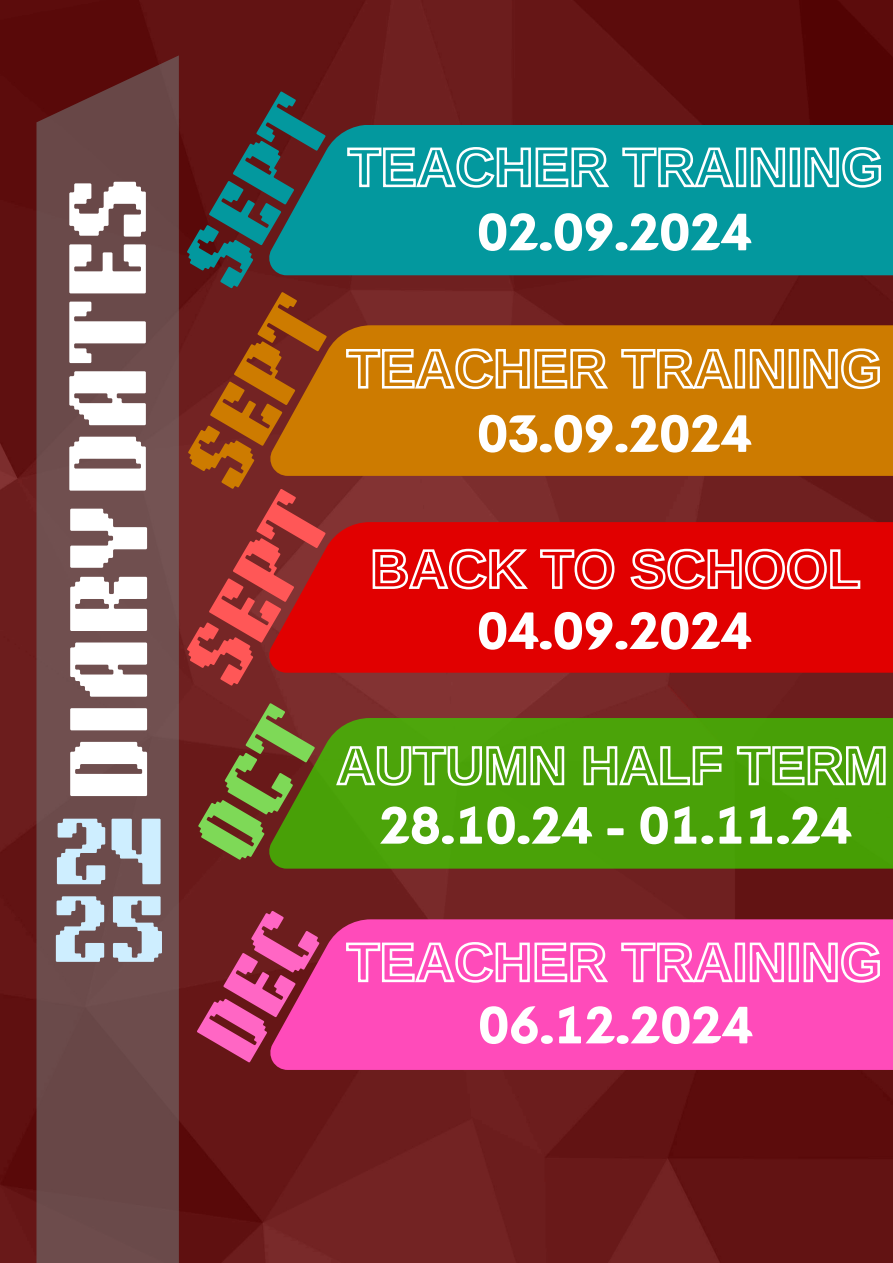
<style>
.page{position:relative;width:893px;height:1263px;background:#fff}
.page>*{position:absolute;margin:0;border:0;box-sizing:border-box;transform-origin:0 0}
.t1{font:82.12px "NT Brick Sans";color:#fff}
.t2{font:81.75px "NT Brick Sans";color:#fff}
.t3{font:70.05px/77.6px "NT Brick Sans";color:#ceeeff}
.t4{font:65.55px "NT Brick Sans";color:#03989e}
.t5{font:65.55px "NT Brick Sans";color:#cd7b00}
.t6{font:65.55px "NT Brick Sans";color:#ff5757}
.t7{font:700 53.78px "Batangas";color:#fff}
.s1{font-size:82.12px}
</style>
<div class="page">
<img style="left:0;top:0;width:893px;height:1263px">
<div style="left:269px;top:125px;width:624px;height:150px;background:#03989e"></div>
<svg style="left:270px;top:325px;width:623px;height:151px;background:#c67402"></svg>
<svg style="left:269px;top:522px;width:624px;height:151px;background:#d90303"></svg>
<div style="left:269px;top:718px;width:624px;height:151px;background:#49a108"></div>
<div style="left:36px;top:55px;width:143px;height:1208px;background:#6c4b4b"></div>
<div style="left:270px;top:919px;width:623px;height:151px;background:#ff4bba"></div>
<svg style="left:346px;top:145px;width:536px;height:45px"></svg>
<svg style="left:345px;top:347px;width:536px;height:44px"></svg>
<svg style="left:371px;top:547px;width:490px;height:44px"></svg>
<svg style="left:334px;top:731px;width:553px;height:57px;background:#6eb43a"></svg>
<svg style="left:345px;top:940px;width:536px;height:45px"></svg>
<svg style="left:193px;top:702px;width:130px;height:162px;background:#68321a"></svg>
<svg style="left:196px;top:908px;width:126px;height:155px;background:#802133"></svg>
<h2 class="t2" style="left:46px;top:736px;width:560px;rotate:-90deg"><span class="s1">IARY</span>DATES</h2>
<h1 class="t1" style="left:47px;top:802px;width:67px;rotate:-90deg">D</h1>
<h3 class="t3" style="left:52px;top:811px;width:116px">24<br>25</h3>
<p class="t4" style="left:165px;top:253px;width:202px;rotate:-60deg">SEPT</p>
<p class="t5" style="left:166px;top:454px;width:202px;rotate:-60deg">SEPT</p>
<p class="t6" style="left:165px;top:651px;width:202px;rotate:-60deg">SEPT</p>
<p class="t7" style="left:477px;top:200px;width:276px">02.09.2024</p>
<p class="t7" style="left:477px;top:402px;width:276px">03.09.2024</p>
<p class="t7" style="left:477px;top:599px;width:276px">04.09.2024</p>
<p class="t7" style="left:379px;top:794px;width:474px">28.10.24 - 01.11.24</p>
<p class="t7" style="left:478px;top:993px;width:276px">06.12.2024</p>
</div>
